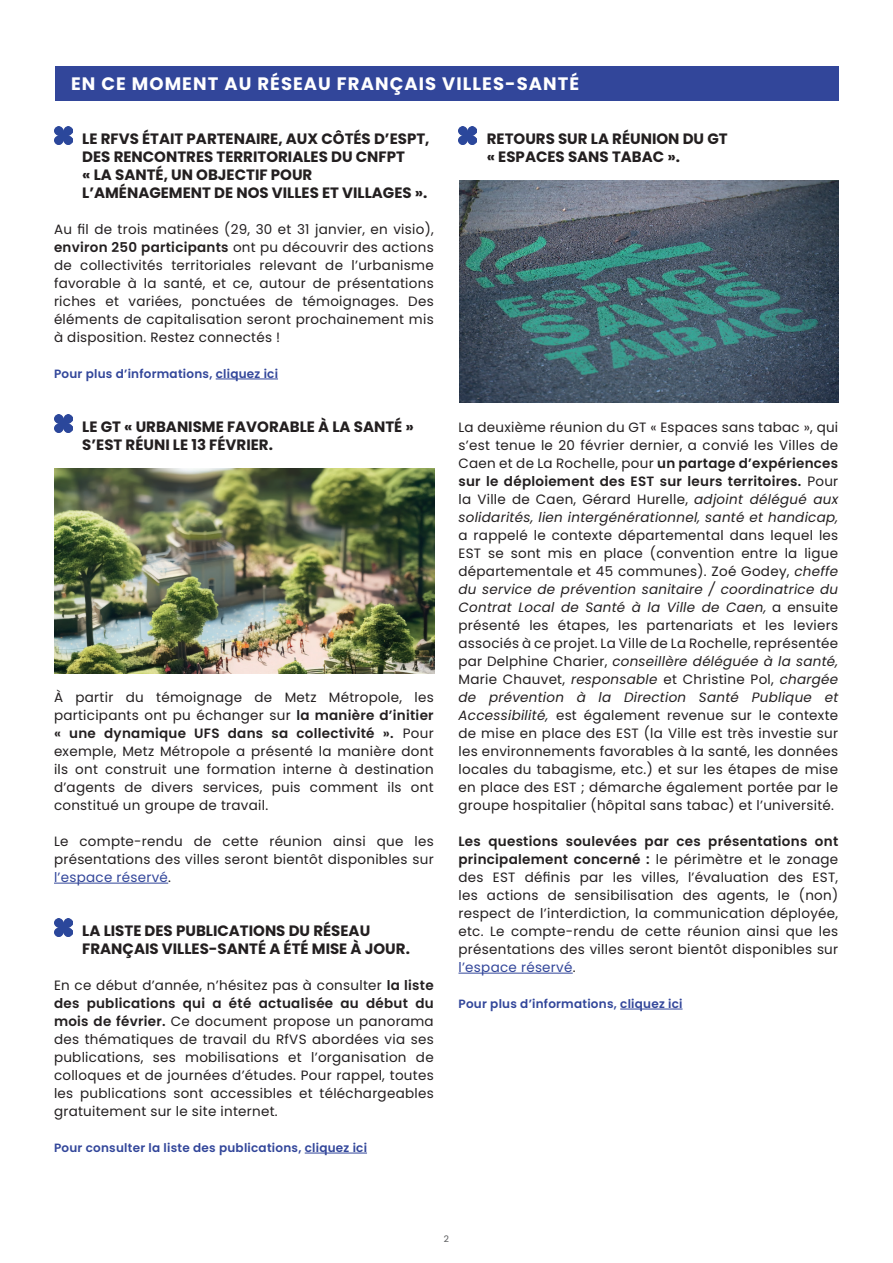
<style>
.page{position:relative;width:893px;height:1263px;background:#fff}
.page>*{position:absolute;margin:0;border:0;box-sizing:border-box;transform-origin:0 0}
.t1{font:700 18px "Poppins";letter-spacing:.06em;color:#fff}
.t2{font:700 15px/18px "Poppins";color:#231f20}
.t3{font:13.5px/18px "Poppins";letter-spacing:.02em;color:#231f20;text-align:justify}
.t4{font:600 12px "Poppins";letter-spacing:.02em;color:#32469a}
.t5{font:9px "Poppins";color:#57585a}
.s1{font-weight:600}
.s2{color:#32469a}
.s3{font-style:italic}
</style>
<div class="page">
<div style="left:55px;top:67px;width:783px;height:34px;background:#32469a"></div>
<hr style="left:458px;top:973px;width:115px;height:1px;background:#32469a">
<hr style="left:620px;top:1009px;width:62px;height:1px;background:#32469a">
<img style="left:458px;top:126px;width:18px;height:18px">
<hr style="left:216px;top:379px;width:62px;height:1px;background:#32469a">
<img style="left:54px;top:126px;width:18px;height:18px">
<hr style="left:305px;top:1153px;width:62px;height:1px;background:#32469a">
<img style="left:54px;top:918px;width:18px;height:18px">
<img style="left:459px;top:180px;width:379px;height:223px">
<hr style="left:54px;top:883px;width:114px;height:1px;background:#32469a">
<img style="left:54px;top:414px;width:18px;height:18px">
<img style="left:54px;top:468px;width:380px;height:206px">
<h1 class="t1" style="left:71px;top:73px;width:510px">EN CE MOMENT AU RÉSEAU FRANÇAIS VILLES-SANTÉ</h1>
<p class="t2" style="left:487px;top:130px;width:242px">RETOURS SUR LA RÉUNION DU GT « ESPACES SANS TABAC ».</p>
<p class="t2" style="left:82px;top:130px;width:349px">LE RFVS ÉTAIT PARTENAIRE, AUX CÔTÉS D’ESPT, DES RENCONTRES TERRITORIALES DU CNFPT<br>« LA SANTÉ, UN OBJECTIF POUR L’AMÉNAGEMENT DE NOS VILLES ET VILLAGES ».</p>
<p class="t3" style="left:54px;top:220px;width:381px">Au fil de trois matinées (29, 30 et 31 janvier, en visio), <span class="s1">environ 250 participants</span> ont pu découvrir des actions de collectivités territoriales relevant de l’urbanisme favorable à la santé, et ce, autour de présentations riches et variées, ponctuées de témoignages. Des éléments de capitalisation seront prochainement mis à disposition. Restez connectés !</p>
<p class="t4" style="left:54px;top:367px;width:226px">Pour plus d’informations, cliquez ici</p>
<p class="t2" style="left:82px;top:418px;width:333px">LE GT « URBANISME FAVORABLE À LA SANTÉ »<br>S’EST RÉUNI LE 13 FÉVRIER.</p>
<p class="t3" style="left:54px;top:688px;width:381px">À partir du témoignage de Metz Métropole, les participants ont pu échanger sur <span class="s1">la manière d’initier « une dynamique UFS dans sa collectivité ».</span> Pour exemple, Metz Métropole a présenté la manière dont ils ont construit une formation interne à destination d’agents de divers services, puis comment ils ont constitué un groupe de travail.</p>
<p class="t3" style="left:54px;top:832px;width:381px">Le compte-rendu de cette réunion ainsi que les présentations des villes seront bientôt disponibles sur <span class="s2">l’espace réservé</span>.</p>
<p class="t2" style="left:82px;top:922px;width:329px">LA LISTE DES PUBLICATIONS DU RÉSEAU<br>FRANÇAIS VILLES-SANTÉ A ÉTÉ MISE À JOUR.</p>
<p class="t3" style="left:54px;top:976px;width:381px">En ce début d’année, n’hésitez pas à consulter <span class="s1">la liste des publications qui a été actualisée au début du mois de février.</span> Ce document propose un panorama des thématiques de travail du RfVS abordées via ses publications, ses mobilisations et l’organisation de colloques et de journées d’études. Pour rappel, toutes les publications sont accessibles et téléchargeables gratuitement sur le site internet.</p>
<p class="t4" style="left:54px;top:1141px;width:315px">Pour consulter la liste des publications, cliquez ici</p>
<p class="t3" style="left:458px;top:418px;width:381px">La deuxième réunion du GT « Espaces sans tabac », qui s’est tenue le 20 février dernier, a convié les Villes de Caen et de La Rochelle, pour <span class="s1">un partage d’expériences sur le déploiement des EST sur leurs territoires.</span> Pour la Ville de Caen, Gérard Hurelle, <span class="s3">adjoint délégué aux solidarités, lien intergénérationnel, santé et handicap,</span></p>
<p class="t3" style="left:458px;top:526px;width:381px">a rappelé le contexte départemental dans lequel les EST se sont mis en place (convention entre la ligue départementale et 45 communes). Zoé Godey, <span class="s3">cheffe du service de prévention sanitaire / coordinatrice du Contrat Local de Santé à la Ville de Caen,</span> a ensuite présenté les étapes, les partenariats et les leviers associés à ce projet. La Ville de La Rochelle, représentée par Delphine Charier, <span class="s3">conseillère déléguée à la santé, </span>Marie Chauvet, <span class="s3">responsable</span> et Christine Pol, <span class="s3">chargée de prévention à la Direction Santé Publique et Accessibilité,</span> est également revenue sur le contexte de mise en place des EST (la Ville est très investie sur les environnements favorables à la santé, les données locales du tabagisme, etc.) et sur les étapes de mise en place des EST ; démarche également portée par le groupe hospitalier (hôpital sans tabac) et l’université.</p>
<p class="t3" style="left:458px;top:832px;width:381px"><span class="s1">Les questions soulevées par ces présentations ont principalement concerné :</span> le périmètre et le zonage des EST définis par les villes, l’évaluation des EST, les actions de sensibilisation des agents, le (non) respect de l’interdiction, la communication déployée, etc. Le compte-rendu de cette réunion ainsi que les présentations des villes seront bientôt disponibles sur <span class="s2">l’espace réservé</span>.</p>
<p class="t4" style="left:458px;top:997px;width:226px">Pour plus d’informations, cliquez ici</p>
<p class="t5" style="left:444px;top:1234px;width:7px">2</p>
</div>
